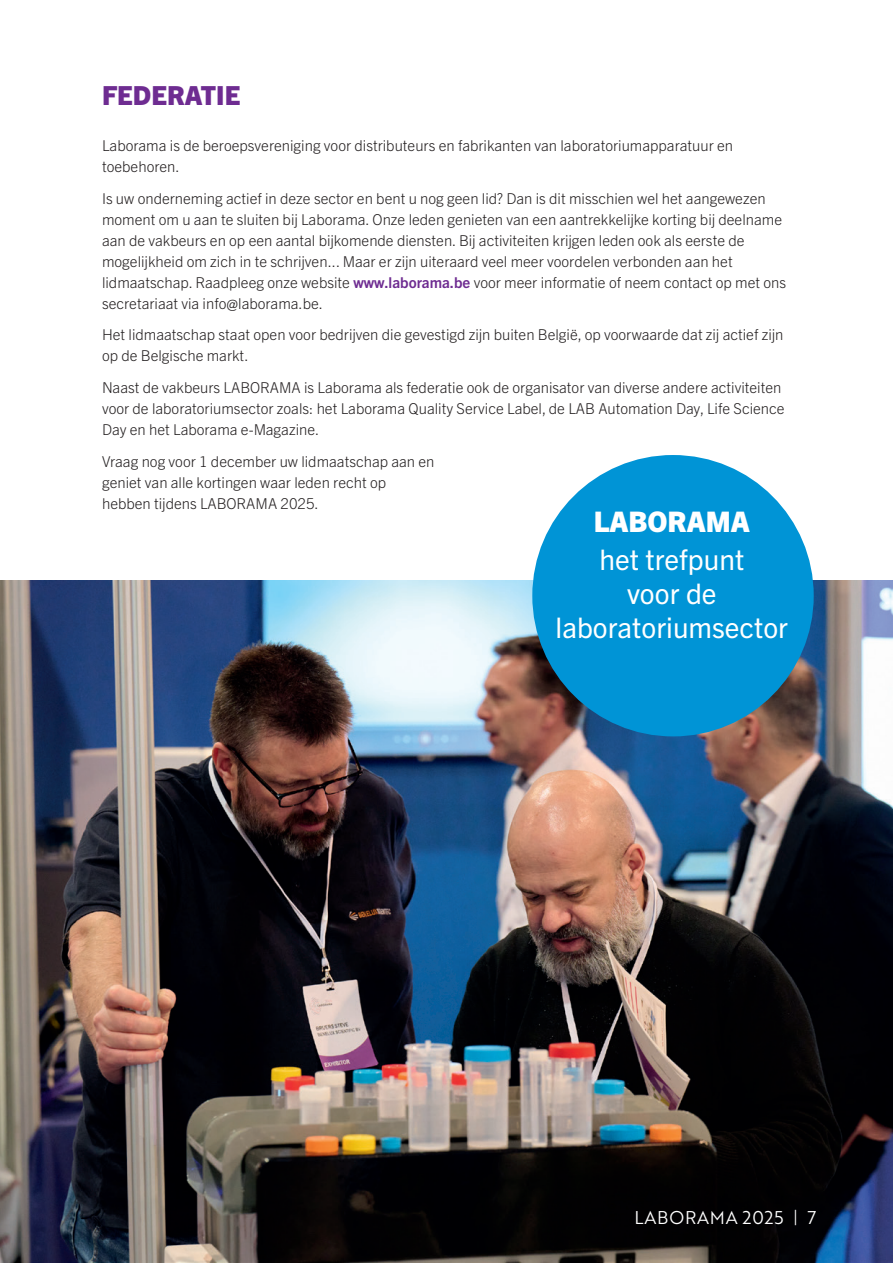
<style>
.page{position:relative;width:893px;height:1263px;background:#fff}
.page>*{position:absolute;margin:0;border:0;box-sizing:border-box;transform-origin:0 0}
._1_TITEL{font:28.35px/34px "Trade Gothic Next LT Pro";color:#fff;text-align:center}
._1_TITEL-2{font:800 28.35px "Trade Gothic Next LT Pro";color:#fff}
._1_TITEL-3{font:800 26.25px "Trade Gothic Next LT Pro";color:#6e2c91}
._1_TITEL-4{font:18px "Brother 1816 Book";letter-spacing:.04em;color:#fff}
.t1{font:300 15px/21px "Trade Gothic Next LT Pro";color:#231f20}
.s1{font-weight:700;color:#6e2c91}
.s2{font-family:"Brother 1816 Light"}
</style>
<div class="page">
<img style="left:0;top:580px;width:893px;height:683px">
<div style="left:532px;top:455px;width:282px;height:281px;background:#0094d6;border-radius:50%"></div>
<p class="_1_TITEL-3" style="left:102px;top:78px;width:140px">FEDERATIE</p>
<p class="t1" style="left:102px;top:134px;width:633px">Laborama is de beroepsvereniging voor distributeurs en fabrikanten van laboratoriumapparatuur en toebehoren.</p>
<p class="t1" style="left:102px;top:187px;width:686px">Is uw onderneming actief in deze sector en bent u nog geen lid? Dan is dit misschien wel het aangewezen moment om u aan te sluiten bij Laborama. Onze leden genieten van een aantrekkelijke korting bij deelname aan de vakbeurs en op een aantal bijkomende diensten. Bij activiteiten krijgen leden ook als eerste de mogelijkheid om zich in te schrijven... Maar er zijn uiteraard veel meer voordelen verbonden aan het lidmaatschap. Raadpleeg onze website <span class="s1">www.laborama.be</span> voor meer informatie of neem contact op met ons secretariaat via info@laborama.be.</p>
<p class="t1" style="left:102px;top:323px;width:683px">Het lidmaatschap staat open voor bedrijven die gevestigd zijn buiten België, op voorwaarde dat zij actief zijn op de Belgische markt.</p>
<p class="t1" style="left:102px;top:376px;width:684px">Naast de vakbeurs LABORAMA is Laborama als federatie ook de organisator van diverse andere activiteiten voor de laboratoriumsector zoals: het Laborama Quality Service Label, de LAB Automation Day, Life Science<br>Day en het Laborama e-Magazine.</p>
<p class="t1" style="left:102px;top:450px;width:334px">Vraag nog voor 1 december uw lidmaatschap aan en geniet van alle kortingen waar leden recht op hebben tijdens LABORAMA 2025.</p>
<p class="_1_TITEL-2" style="left:594px;top:502px;width:158px">LABORAMA</p>
<p class="_1_TITEL" style="left:556px;top:541px;width:234px">het trefpunt<br>voor de laboratoriumsector</p>
<p class="_1_TITEL-4" style="left:635px;top:1204px;width:183px">LABORAMA 2025 <span class="s2">|</span> 7</p>
</div>
